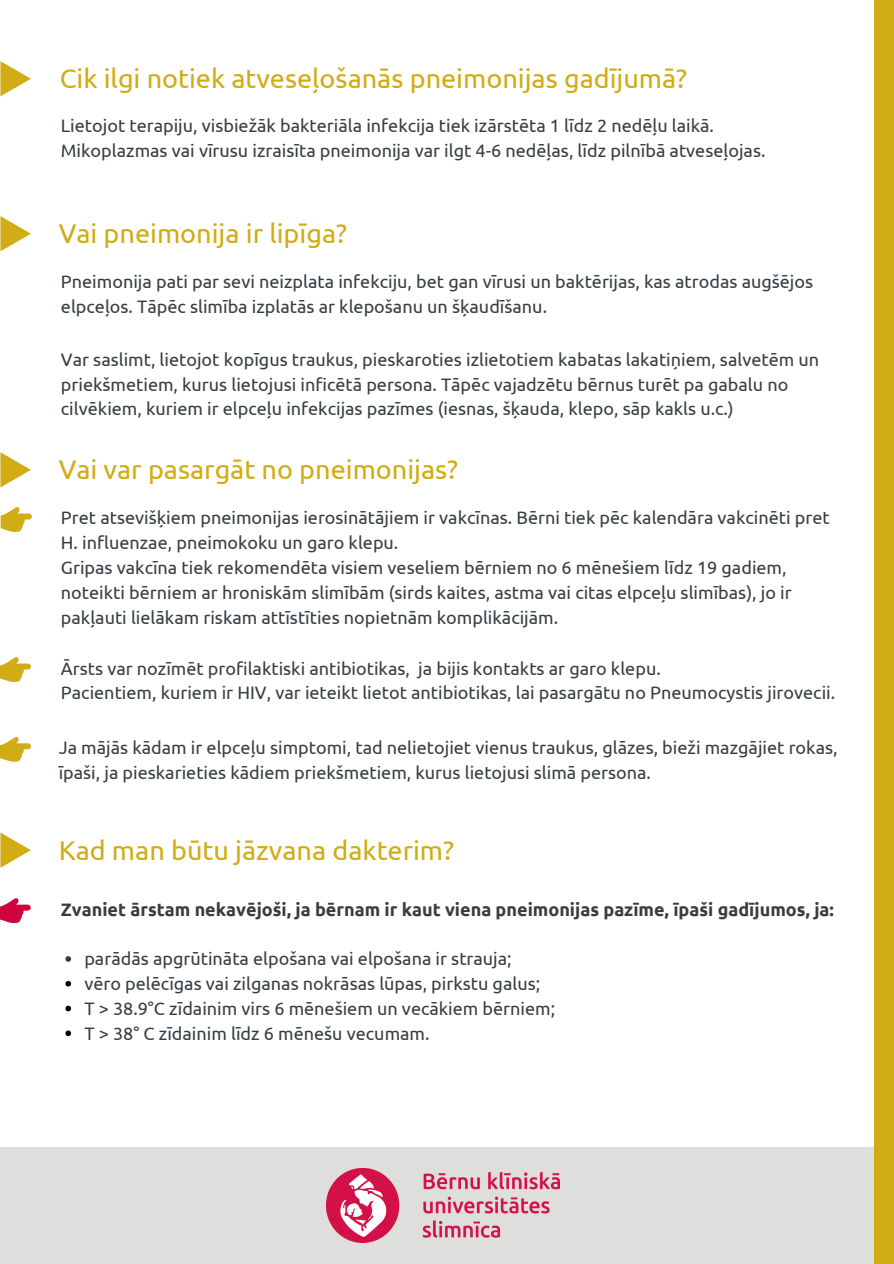
<style>
.page{position:relative;width:894px;height:1264px;background:#fff}
.page>*{position:absolute;margin:0;border:0;box-sizing:border-box;transform-origin:0 0}
.t1{font:27px "Ubuntu";color:#d1ac14}
.t2{font:18px/24.8px "Ubuntu";color:#373e42}
.t3{font:700 18px "Ubuntu";color:#373e42}
</style>
<div class="page">
<div style="left:0;top:1146px;width:893px;height:117px;background:#dededc"></div>
<img style="left:327px;top:1168px;width:232px;height:74px">
<div style="left:874px;top:0;width:19px;height:1263px;background:#d1ac14"></div>
<svg style="left:0;top:61px;width:31px;height:35px"></svg>
<svg style="left:0;top:216px;width:31px;height:35px"></svg>
<svg style="left:0;top:452px;width:31px;height:35px"></svg>
<svg style="left:0;top:832px;width:31px;height:35px"></svg>
<svg style="left:65px;top:956px;width:6px;height:5px"></svg>
<svg style="left:65px;top:980px;width:6px;height:6px"></svg>
<svg style="left:65px;top:1005px;width:6px;height:6px"></svg>
<svg style="left:65px;top:1030px;width:6px;height:6px"></svg>
<svg style="left:0;top:898px;width:31px;height:25px"></svg>
<svg style="left:0;top:737px;width:31px;height:24px"></svg>
<svg style="left:0;top:657px;width:31px;height:25px"></svg>
<svg style="left:1px;top:507px;width:31px;height:25px"></svg>
<h1 class="t1" style="left:60px;top:63px;width:628px">Cik ilgi notiek atveseļošanās pneimonijas gadījumā?</h1>
<p class="t2" style="left:61px;top:113px;width:706px">Lietojot terapiju, visbiežāk bakteriāla infekcija tiek izārstēta 1 līdz 2 nedēļu laikā.<br>Mikoplazmas vai vīrusu izraisīta pneimonija var ilgt 4-6 nedēļas, līdz pilnībā atveseļojas.</p>
<h1 class="t1" style="left:59px;top:218px;width:290px">Vai pneimonija ir lipīga?</h1>
<p class="t2" style="left:61px;top:269px;width:753px">Pneimonija pati par sevi neizplata infekciju, bet gan vīrusi un baktērijas, kas atrodas augšējos elpceļos. Tāpēc slimība izplatās ar klepošanu un šķaudīšanu.</p>
<p class="t2" style="left:61px;top:347px;width:759px">Var saslimt, lietojot kopīgus traukus, pieskaroties izlietotiem kabatas lakatiņiem, salvetēm un priekšmetiem, kurus lietojusi inficētā persona. Tāpēc vajadzētu bērnus turēt pa gabalu no cilvēkiem, kuriem ir elpceļu infekcijas pazīmes (iesnas, šķauda, klepo, sāp kakls u.c.)</p>
<h1 class="t1" style="left:59px;top:454px;width:401px">Vai var pasargāt no pneimonijas?</h1>
<p class="t2" style="left:61px;top:505px;width:770px">Pret atsevišķiem pneimonijas ierosinātājiem ir vakcīnas. Bērni tiek pēc kalendāra vakcinēti pret H. influenzae, pneimokoku un garo klepu.<br>Gripas vakcīna tiek rekomendēta visiem veseliem bērniem no 6 mēnešiem līdz 19 gadiem, noteikti bērniem ar hroniskām slimībām (sirds kaites, astma vai citas elpceļu slimības), jo ir pakļauti lielākam riskam attīstīties nopietnām komplikācijām.</p>
<p class="t2" style="left:61px;top:655px;width:775px">Ārsts var nozīmēt profilaktiski antibiotikas, ja bijis kontakts ar garo klepu.<br>Pacientiem, kuriem ir HIV, var ieteikt lietot antibiotikas, lai pasargātu no Pneumocystis jirovecii.</p>
<p class="t2" style="left:59px;top:735px;width:780px">Ja mājās kādam ir elpceļu simptomi, tad nelietojiet vienus traukus, glāzes, bieži mazgājiet rokas, īpaši, ja pieskarieties kādiem priekšmetiem, kurus lietojusi slimā persona.</p>
<h1 class="t1" style="left:59px;top:834px;width:397px">Kad man būtu jāzvana dakterim?</h1>
<p class="t3" style="left:61px;top:898px;width:774px">Zvaniet ārstam nekavējoši, ja bērnam ir kaut viena pneimonijas pazīme, īpaši gadījumos, ja:</p>
<p class="t2" style="left:84px;top:946px;width:472px">parādās apgrūtināta elpošana vai elpošana ir strauja;<br>vēro pelēcīgas vai zilganas nokrāsas lūpas, pirkstu galus;<br>T &gt; 38.9°C zīdainim virs 6 mēnešiem un vecākiem bērniem; T &gt; 38° C zīdainim līdz 6 mēnešu vecumam.</p>
</div>
